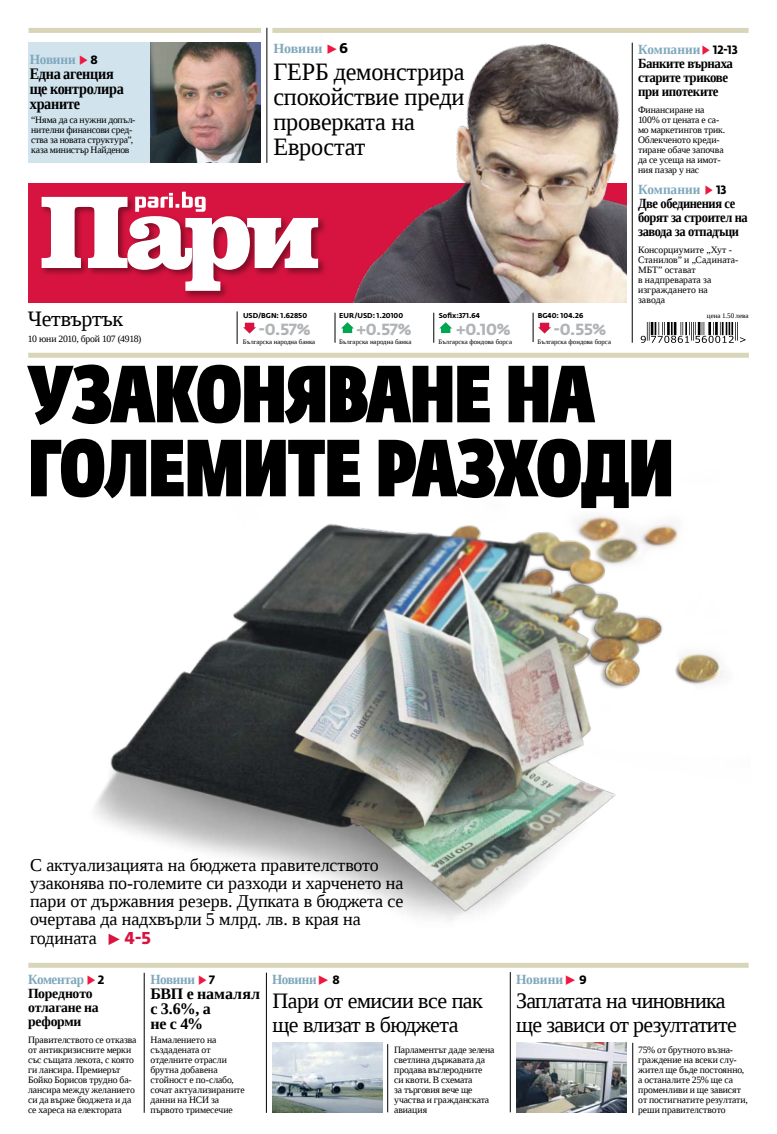
<style>
.page{position:relative;width:777px;height:1134px;background:#fff}
.page>*{position:absolute;margin:0;border:0;box-sizing:border-box;transform-origin:0 0}
.t1{font:80px/74px "Fedra Sans Dis Pro Heavy Cond";letter-spacing:-.005em;color:#000}
.t2{font:25px/25px "Liberation Serif";letter-spacing:-.01em;color:#000}
.t3{font:22px/24px "Liberation Serif";letter-spacing:-.03em;color:#000}
.t4{font:22px "Liberation Serif";letter-spacing:-.01em;color:#000}
.t5{font:18px/18.2px "Liberation Serif";letter-spacing:-.005em;color:#000}
.t6{font:700 16px/15px "Liberation Serif";letter-spacing:-.02em;color:#000;scale:.89 1}
.t7{font:700 16px "Fedra Sans Alt Pro";letter-spacing:-.03em;color:#b1b4b6}
.t8{font:700 16px/15px "Liberation Serif";letter-spacing:-.02em;color:#000}
.t9{font:700 14px/14px "Liberation Serif";letter-spacing:-.03em;color:#000;scale:.89 1}
.t10{font:700 14px/14px "Liberation Serif";letter-spacing:-.03em;color:#000;scale:.92 1}
.t11{font:700 14px/14px "Liberation Serif";letter-spacing:-.03em;color:#000}
.t12{font:700 14px "Liberation Serif";letter-spacing:-.02em;color:#7fa8bc;scale:.94 1}
.t13{font:700 14px "Liberation Serif";letter-spacing:-.02em;color:#7fa8bc}
.t14{font:700 14px "Liberation Serif";letter-spacing:-.02em;color:#7fa8bc;scale:.95 1}
.t15{font:700 14px "Liberation Serif";letter-spacing:-.02em;color:#7fa8bc;scale:.96 1}
.t16{font:9.7px/10px "Liberation Serif";letter-spacing:-.01em;color:#000}
.t17{font:9.7px "Liberation Serif";letter-spacing:-.03em;color:#000}
.t18{font:700 7px "Fedra Sans Alt Pro";color:#000}
.t19{font:7px "Liberation Serif";letter-spacing:.005em;color:#000}
.t20{font:6.8px "Liberation Serif";color:#000}
.s1{font-family:"Fedra Sans Alt Pro";color:#ed1941}
.s2{font-family:"Fedra Sans Alt Pro";font-size:12px;color:#000}
.s3{font-family:"Fedra Sans Alt Pro";color:#000}
.s4{color:#7fa8bc}
.s5{font-family:"Fedra Sans Alt Pro";font-size:12px}
.s6{font-family:"Fedra Sans Alt Pro";font-weight:700;font-size:17px;color:#d71440}
</style>
<div class="page">
<div style="left:28px;top:183px;width:598px;height:120px;background:#d71440"></div>
<div style="left:28px;top:43px;width:233px;height:120px;background:#d1e3ec"></div>
<hr style="left:267px;top:28px;width:1px;height:135px;background:#000">
<div style="left:28px;top:353px;width:721px;height:5px;background:#d8d5b9"></div>
<div style="left:272px;top:28px;width:476px;height:5px;background:#d8d5b9"></div>
<hr style="left:632px;top:43px;width:1px;height:300px;background:#000">
<div style="left:28px;top:28px;width:233px;height:5px;background:#d8d5b9"></div>
<hr style="left:433px;top:313px;width:1px;height:30px;background:#000">
<hr style="left:335px;top:313px;width:1px;height:30px;background:#000">
<hr style="left:237px;top:311px;width:1px;height:33px;background:#000">
<svg style="left:640px;top:323px;width:105px;height:20px"></svg>
<div style="left:39px;top:194px;width:99px;height:84px;background:#000;opacity:.4"></div>
<div style="left:183px;top:214px;width:76px;height:86px;background:#000;opacity:.4"></div>
<div style="left:245px;top:215px;width:83px;height:62px;background:#000;opacity:.4"></div>
<svg style="left:42px;top:192px;width:276px;height:99px"></svg>
<svg style="left:533px;top:313px;width:18px;height:29px"></svg>
<svg style="left:341px;top:322px;width:13px;height:11px"></svg>
<svg style="left:243px;top:323px;width:13px;height:11px"></svg>
<svg style="left:439px;top:322px;width:13px;height:11px"></svg>
<hr style="left:144px;top:973px;width:1px;height:140px;background:#000">
<hr style="left:266px;top:973px;width:1px;height:140px;background:#000">
<hr style="left:510px;top:972px;width:1px;height:140px;background:#000">
<hr style="left:387px;top:1044px;width:1px;height:68px;background:#000">
<hr style="left:632px;top:1043px;width:1px;height:70px;background:#000">
<div style="left:28px;top:963px;width:720px;height:5px;background:#d8d5b9"></div>
<img style="left:272px;top:1043px;width:111px;height:70px">
<img style="left:516px;top:1043px;width:110px;height:70px">
<img style="left:150px;top:43px;width:111px;height:120px">
<img style="left:79px;top:515px;width:670px;height:451px">
<img style="left:324px;top:43px;width:302px;height:260px">
<p class="t14" style="left:30px;top:49px;width:73px">Новини <span class="s1">▶</span> <span class="s2">8</span></p>
<p class="t6" style="left:30px;top:65px;width:107px">Една агенция ще контролира храните</p>
<p class="t16" style="left:31px;top:114px;width:106px">“Няма да са нужни допъл&shy;нителни финансови сред&shy;ства за новата структура”, каза министър Найденов</p>
<p class="t4" style="left:28px;top:305px;width:97px">Четвъртък</p>
<p class="t17" style="left:28px;top:333px;width:115px">10 юни 2010, брой 107 (4918)</p>
<p class="t13" style="left:273px;top:38px;width:76px">Новини <span class="s1">▶</span><span class="s3">6</span></p>
<p class="t2" style="left:273px;top:59px;width:193px">ГЕРБ демонстрира спокойствие преди проверката на<br>Евростат</p>
<p class="t10" style="left:638px;top:42px;width:110px"><span class="s4">Компании</span> <span class="s1">▶</span> <span class="s5">12-13<br></span>Банките върнаха старите трикове при ипотеките</p>
<p class="t16" style="left:638px;top:104px;width:89px">Финансиране на<br>100% от цената е са&shy;мо маркетингов трик.<br>Облекченото креди&shy;тиране обаче започва да се усеща на имот&shy;ния пазар у нас</p>
<p class="t9" style="left:638px;top:182px;width:125px"><span class="s4">Компании</span> <span class="s1">▶</span> <span class="s5">13<br></span>Две обединения се борят за строител на заводa за отпадъци</p>
<p class="t16" style="left:638px;top:244px;width:102px">Консорциумите „Хут -<br>Станилов” и „Садината-<br>МБТ” остават<br>в надпреварата за изграждането на<br>завода</p>
<p class="t18" style="left:243px;top:311px;width:66px">USD/BGN: 1.62850</p>
<p class="t7" style="left:259px;top:320px;width:53px">-0.57%</p>
<p class="t20" style="left:243px;top:338px;width:74px">Българска народна банка</p>
<p class="t18" style="left:339px;top:311px;width:65px">EUR/USD: 1.20100</p>
<p class="t7" style="left:356px;top:320px;width:57px">+0.57%</p>
<p class="t20" style="left:339px;top:338px;width:74px">Българска народна банка</p>
<p class="t18" style="left:439px;top:311px;width:43px">Sofix:371.64</p>
<p class="t7" style="left:456px;top:320px;width:56px">+0.10%</p>
<p class="t20" style="left:438px;top:338px;width:75px">Българска фондова борса</p>
<p class="t18" style="left:538px;top:311px;width:47px">BG40: 104.26</p>
<p class="t7" style="left:554px;top:320px;width:54px">-0.55%</p>
<p class="t20" style="left:537px;top:338px;width:75px">Българска фондова борса</p>
<p class="t19" style="left:707px;top:311px;width:43px">цена 1.50 лева</p>
<p class="t1" style="left:28px;top:350px;width:647px">Узаконяване на големите разходи</p>
<p class="t5" style="left:30px;top:856px;width:375px">С актуализацията на бюджета правителството узаконява по-големите си разходи и харченето на пари от държавния резерв. Дупката в бюджета се очертава да надхвърли 5 млрд. лв. в края на годината <span class="s6">▶ 4-5</span></p>
<p class="t11" style="left:28px;top:972px;width:78px"><span class="s4">Коментар</span> <span class="s1">▶</span> <span class="s5">2<br></span>Поредното отлагане на реформи</p>
<p class="t16" style="left:28px;top:1034px;width:110px">Правителството се отказва от антикризисните мерки със същата лекота, с която ги лансира. Премиерът<br>Бойко Борисов трудно ба&shy;лансира между желанието си да върже бюджета и да се хареса на електората</p>
<p class="t12" style="left:150px;top:969px;width:70px">Новини <span class="s1">▶</span> <span class="s2">7</span></p>
<p class="t15" style="left:516px;top:969px;width:75px">Новини<span class="s1">▶</span> <span class="s2">9</span></p>
<p class="t8" style="left:150px;top:985px;width:111px">БВП е намалял с 3.6%, а<br>не с 4%</p>
<p class="t16" style="left:150px;top:1034px;width:96px">Намалението на създадената от отделните отрасли брутна добавена стойност е по-слабо, сочат актуализираните данни на НСИ за първото тримесечие</p>
<p class="t12" style="left:272px;top:969px;width:73px">Новини<span class="s1">▶</span> <span class="s2">8</span></p>
<p class="t3" style="left:272px;top:989px;width:212px">Пари от емисии все пак ще влизат в бюджета</p>
<p class="t16" style="left:394px;top:1044px;width:102px">Парламентът даде зелена светлина държавата да продава въглеродните си квоти. В схемата<br>за търговия вече ще участва и гражданската авиация</p>
<p class="t3" style="left:516px;top:988px;width:222px">Заплатата на чиновника ще зависи от резултатите</p>
<p class="t16" style="left:638px;top:1044px;width:111px">75% от брутното възна&shy;граждение на всеки слу&shy;жител ще бъде постоянно, а останалите 25% ще са променливи и ще зависят от постигнатите резултати, реши правителството</p>
</div>
